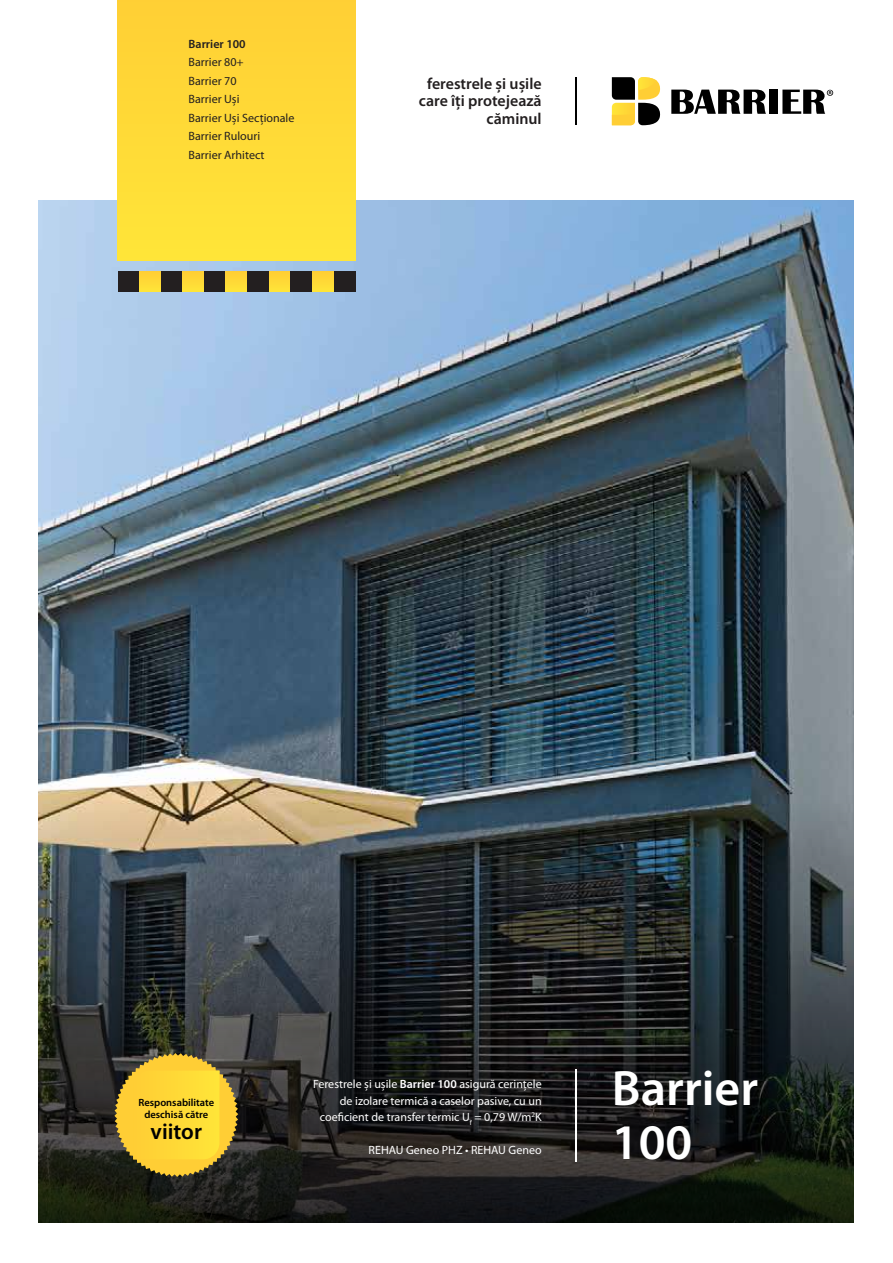
<style>
.page{position:relative;width:893px;height:1263px;background:#fff}
.page>*{position:absolute;margin:0;border:0;box-sizing:border-box;transform-origin:0 0}
.t1{font:600 49.95px/53.8px "Myriad Pro";color:#fff}
.t2{font:600 22.5px "Myriad Pro";color:#000}
.t3{font:600 15.9px/17.7px "Myriad Pro";color:#231f20;text-align:right}
.t4{font:12px/16.5px "Myriad Pro";color:#fff;text-align:right}
.t5{font:12px/18.5px "Myriad Pro";color:#231f20}
.t6{font:600 12px "Myriad Pro";color:#231f20}
.t7{font:600 10.5px/12.6px "Myriad Pro";color:#000;text-align:center}
.s1{font-weight:600}
</style>
<div class="page">
<div style="left:769px;top:90px;width:9px;height:24px;background:#000"></div>
<svg style="left:671px;top:90px;width:95px;height:24px"></svg>
<svg style="left:782px;top:90px;width:51px;height:24px"></svg>
<svg style="left:612px;top:77px;width:48px;height:48px"></svg>
<hr style="left:575px;top:77px;width:2px;height:48px;background:#000">
<img style="left:39px;top:200px;width:814px;height:573px">
<svg style="left:39px;top:773px;width:814px;height:450px;background:#343837"></svg>
<hr style="left:575px;top:1069px;width:2px;height:92px;background:#fff">
<svg style="left:114px;top:1053px;width:124px;height:124px;background:#ccac34"></svg>
<div style="left:118px;top:0;width:238px;height:261px;background:#ffda37"></div>
<div style="left:118px;top:271px;width:21px;height:20px;background:#231f20"></div>
<div style="left:139px;top:271px;width:22px;height:20px;background:#ffd836"></div>
<div style="left:161px;top:271px;width:22px;height:20px;background:#231f20"></div>
<div style="left:183px;top:271px;width:21px;height:20px;background:#ffd836"></div>
<div style="left:204px;top:271px;width:22px;height:20px;background:#231f20"></div>
<div style="left:226px;top:271px;width:21px;height:20px;background:#ffd836"></div>
<div style="left:247px;top:271px;width:22px;height:20px;background:#231f20"></div>
<div style="left:269px;top:271px;width:22px;height:20px;background:#ffd836"></div>
<div style="left:291px;top:271px;width:21px;height:20px;background:#231f20"></div>
<div style="left:312px;top:271px;width:22px;height:20px;background:#ffd836"></div>
<div style="left:334px;top:271px;width:22px;height:20px;background:#231f20"></div>
<p class="t6" style="left:189px;top:36px;width:59px">Barrier 100</p>
<p class="t5" style="left:189px;top:53px;width:107px">Barrier 80+<br>Barrier 70<br>Barrier Uși<br>Barrier Uși Secţionale<br>Barrier Rulouri<br>Barrier Arhitect</p>
<h3 class="t3" style="left:419px;top:74px;width:124px">ferestrele și ușile care îți protejează căminul</h3>
<p class="t7" style="left:138px;top:1096px;width:77px">Responsabilitate deschisă către</p>
<h2 class="t2" style="left:151px;top:1117px;width:53px">viitor</h2>
<p class="t4" style="left:313px;top:1076px;width:230px">Ferestrele și ușile <span class="s1">Barrier 100</span> asigură cerinţele de izolare termică a caselor pasive, cu un coeficient de transfer termic U<sub>f</sub> = 0,79 W/m<sup>2</sup>K</p>
<p class="t4" style="left:369px;top:1142px;width:175px">REHAU Geneo PHZ • REHAU Geneo</p>
<h1 class="t1" style="left:612px;top:1060px;width:148px">Barrier<br>100</h1>
</div>
